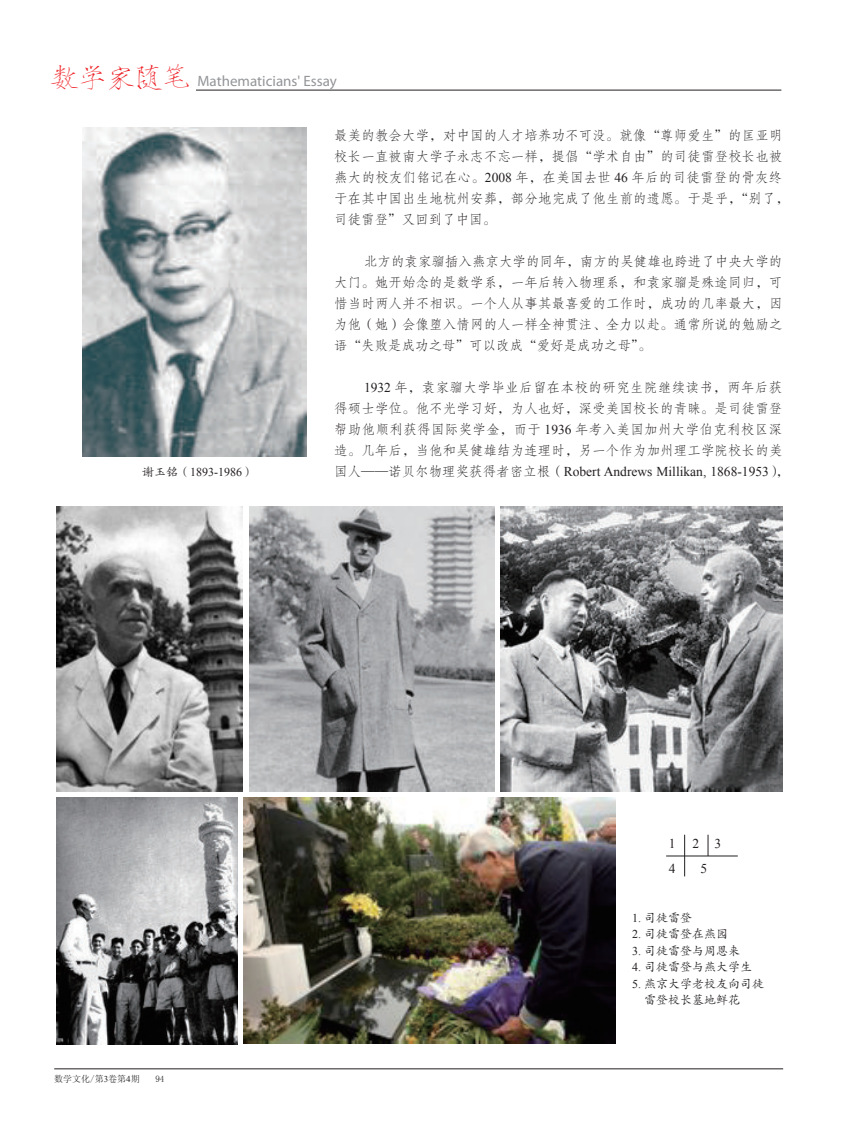
<style>
.page{position:relative;width:859px;height:1123px;background:#fff}
.page>*{position:absolute;margin:0;border:0;box-sizing:border-box;transform-origin:0 0}
.t1{font:27.9px "FZSJSJW GB1 0";color:#ee1d23}
.t2{font:15px "Myriad Pro";color:#939598}
.t3{font:13.5px/21px "FZFSK GBK1 0";letter-spacing:.005em;color:#231f20}
.t4{font:13.5px "Times New Roman";color:#231f20}
.t5{font:12px "FZKTK GBK1 0";color:#231f20}
.t6{font:12px "Times New Roman";color:#231f20}
.t7{font:9px "Sim Sun";color:#231f20}
.s1{font-family:"Times New Roman"}
.s2{font-family:"FZKTK GBK1 0"}
</style>
<div class="page">
<hr style="left:196px;top:90px;width:585px;height:1px;background:#231f20">
<hr style="left:54px;top:1068px;width:729px;height:1px;background:#231f20">
<img style="left:83px;top:128px;width:223px;height:328px">
<img style="left:244px;top:797px;width:372px;height:247px">
<img style="left:56px;top:506px;width:186px;height:285px">
<img style="left:501px;top:506px;width:281px;height:285px">
<img style="left:57px;top:797px;width:180px;height:247px">
<img style="left:249px;top:506px;width:246px;height:285px">
<hr style="left:666px;top:855px;width:72px;height:1px;background:#231f20">
<hr style="left:684px;top:834px;width:1px;height:42px;background:#231f20">
<svg style="left:708px;top:834px;width:1px;height:22px"></svg>
<h1 class="t1" style="left:51px;top:62px;width:141px">数学家随笔</h1>
<p class="t2" style="left:197px;top:72px;width:141px">Mathematicians' Essay</p>
<p class="t3" style="left:334px;top:125px;width:456px">最美的教会大学，对中国的人才培养功不可没。就像“尊师爱生”的匡亚明校长一直被南大学子永志不忘一样，提倡“学术自由”的司徒雷登校长也被燕大的校友们铭记在心。<span class="s1">2008</span> 年，在美国去世 <span class="s1">46</span> 年后的司徒雷登的骨灰终于在其中国出生地杭州安葬，部分地完成了他生前的遗愿。于是乎，“别了，司徒雷登”又回到了中国。</p>
<p class="t3" style="left:334px;top:251px;width:450px;text-align:justify;text-indent:30px">北方的袁家骝插入燕京大学的同年，南方的吴健雄也跨进了中央大学的大门。她开始念的是数学系，一年后转入物理系，和袁家骝是殊途同归，可惜当时两人并不相识。一个人从事其最喜爱的工作时，成功的几率最大，因为他（她）会像堕入情网的人一样全神贯注、全力以赴。通常所说的勉励之语“失败是成功之母”可以改成“爱好是成功之母”。</p>
<p class="t3" style="left:334px;top:377px;width:456px;text-indent:30px"><span class="s1">1932</span> 年，袁家骝大学毕业后留在本校的研究生院继续读书，两年后获得硕士学位。他不光学习好，为人也好，深受美国校长的青睐。是司徒雷登帮助他顺利获得国际奖学金，而于 <span class="s1">1936</span> 年考入美国加州大学伯克利校区深造。几年后，当他和吴健雄结为连理时，另一个作为加州理工学院校长的美国人——诺贝尔物理奖获得者密立根（<span class="s1">Robert Andrews Millikan, 1868-1953</span>），</p>
<p class="t6" style="left:142px;top:464px;width:113px"><span class="s2">谢玉铭（</span>1893-1986<span class="s2">）</span></p>
<p class="t7" style="left:54px;top:1074px;width:87px">数学文化/第<span class="s1">3</span>卷第<span class="s1">4</span>期</p>
<p class="t7" style="left:155px;top:1074px;width:10px">94</p>
<p class="t4" style="left:669px;top:835px;width:8px">1</p>
<p class="t4" style="left:692px;top:835px;width:8px">2</p>
<p class="t4" style="left:714px;top:835px;width:8px">3</p>
<p class="t4" style="left:669px;top:859px;width:8px">4</p>
<p class="t4" style="left:701px;top:859px;width:8px">5</p>
<p class="t5" style="left:632px;top:911px;width:61px"><span class="s1">1.</span> 司徒雷登</p>
<p class="t5" style="left:632px;top:927px;width:97px"><span class="s1">2.</span> 司徒雷登在燕园</p>
<p class="t5" style="left:632px;top:944px;width:109px"><span class="s1">3.</span> 司徒雷登与周恩来</p>
<p class="t5" style="left:632px;top:960px;width:121px"><span class="s1">4.</span> 司徒雷登与燕大学生</p>
<p class="t5" style="left:632px;top:977px;width:133px"><span class="s1">5.</span> 燕京大学老校友向司徒</p>
<p class="t5" style="left:644px;top:993px;width:97px">雷登校长墓地鲜花</p>
</div>
